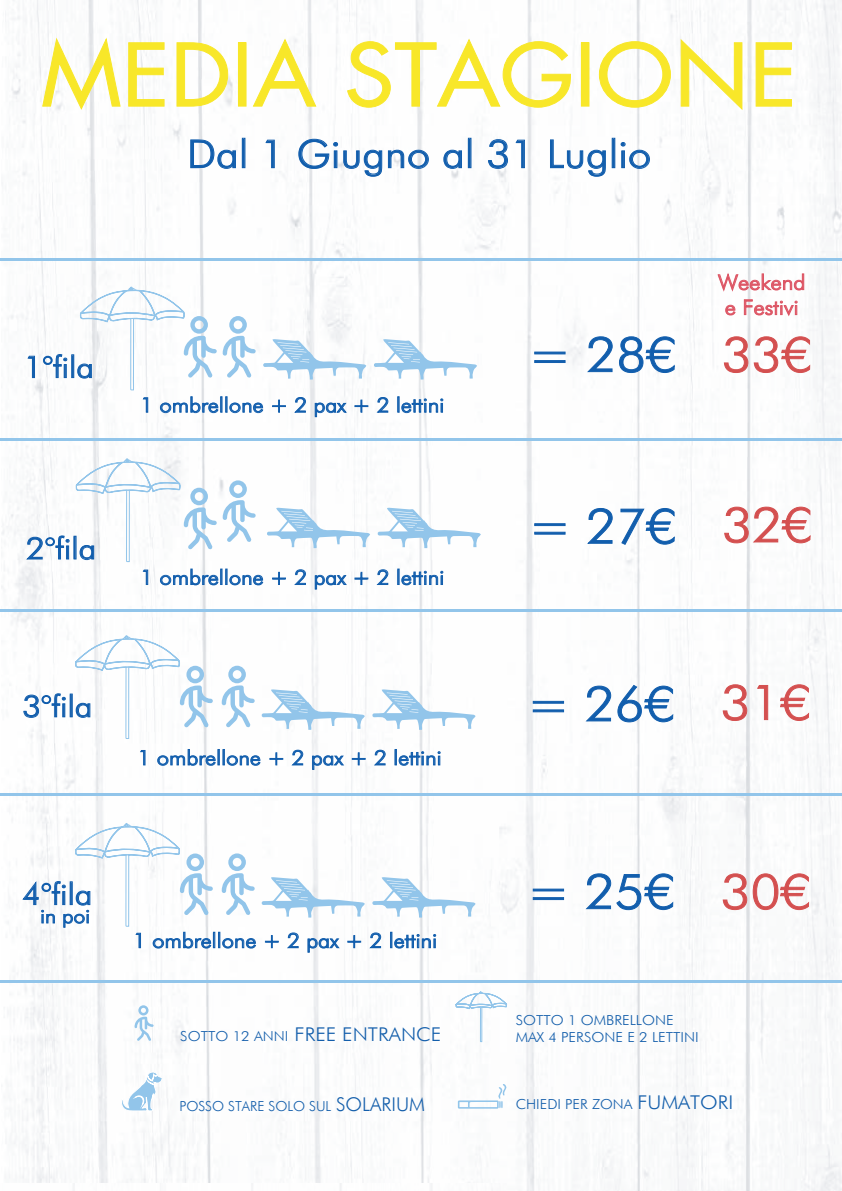
<style>
.page{position:relative;width:842px;height:1191px;background:#fff}
.page>*{position:absolute;margin:0;border:0;box-sizing:border-box;transform-origin:0 0}
.t1{font:84px "Futura Std";color:#f8e729;scale:1.08 1}
.t2{font:300 48.2px "Futura BT";color:#125ead;scale:1.08 1}
.t3{font:300 48.2px "Futura BT";color:#d45050;scale:1.08 1}
.t4{font:300 38.9px "Futura BT";color:#125ead;scale:1.08 1}
.t5{font:300 30.1px "Futura BT";color:#125ead;scale:1.08 1}
.t6{font:300 20.8px/25px "Futura BT";color:#dd5564;text-align:center;scale:1.08 1}
.t7{font:300 20.4px "Futura BT";color:#125ead;scale:1.08 1}
.t8{font:300 19.6px "Futura BT";color:#125ead;scale:1.08 1}
.t9{font:300 19px "Futura BT";color:#135eab;scale:1.08 1}
.t10{font:300 13.8px/16.5px "Futura BT";color:#135eab;scale:1.08 1}
.t11{font:300 13.8px "Futura BT";color:#135eab}
.t12{font:300 13.8px "Futura BT";color:#135eab;scale:1.06 1}
.s1{color:#d45050}
.s2{font-size:13.8px}
.s3{font-size:19px}
</style>
<div class="page">
<img style="left:2px;top:0;width:840px;height:1191px">
<svg style="left:267px;top:508px;width:103px;height:40px"></svg>
<svg style="left:378px;top:508px;width:103px;height:40px"></svg>
<svg style="left:374px;top:339px;width:103px;height:40px"></svg>
<svg style="left:262px;top:689px;width:103px;height:41px"></svg>
<svg style="left:372px;top:689px;width:104px;height:41px"></svg>
<svg style="left:27px;top:355px;width:9px;height:23px"></svg>
<svg style="left:43px;top:353px;width:25px;height:25px"></svg>
<div style="left:71px;top:354px;width:3px;height:24px;border:1px solid #125ead"></div>
<svg style="left:77px;top:286px;width:291px;height:131px"></svg>
<svg style="left:377px;top:397px;width:11px;height:15px"></svg>
<svg style="left:398px;top:397px;width:45px;height:16px"></svg>
<svg style="left:143px;top:570px;width:5px;height:15px"></svg>
<svg style="left:160px;top:569px;width:103px;height:16px"></svg>
<svg style="left:272px;top:572px;width:14px;height:13px"></svg>
<svg style="left:295px;top:569px;width:11px;height:16px"></svg>
<svg style="left:315px;top:575px;width:31px;height:14px"></svg>
<svg style="left:355px;top:572px;width:13px;height:13px"></svg>
<svg style="left:377px;top:569px;width:11px;height:16px"></svg>
<svg style="left:398px;top:569px;width:45px;height:16px"></svg>
<svg style="left:140px;top:750px;width:5px;height:15px"></svg>
<svg style="left:157px;top:749px;width:103px;height:16px"></svg>
<svg style="left:270px;top:752px;width:13px;height:13px"></svg>
<svg style="left:292px;top:750px;width:11px;height:15px"></svg>
<svg style="left:312px;top:755px;width:32px;height:14px"></svg>
<svg style="left:352px;top:752px;width:13px;height:13px"></svg>
<svg style="left:374px;top:750px;width:11px;height:15px"></svg>
<svg style="left:395px;top:749px;width:45px;height:16px"></svg>
<div style="left:534px;top:360px;width:32px;height:3px;border:1px solid #125ead"></div>
<svg style="left:586px;top:336px;width:89px;height:37px"></svg>
<svg style="left:717px;top:272px;width:87px;height:20px"></svg>
<svg style="left:725px;top:304px;width:11px;height:12px"></svg>
<svg style="left:744px;top:299px;width:54px;height:17px"></svg>
<svg style="left:223px;top:480px;width:33px;height:62px"></svg>
<svg style="left:25px;top:458px;width:192px;height:104px"></svg>
<div style="left:534px;top:523px;width:32px;height:3px;border:1px solid #125ead"></div>
<svg style="left:586px;top:507px;width:27px;height:37px"></svg>
<svg style="left:620px;top:507px;width:55px;height:38px"></svg>
<svg style="left:222px;top:665px;width:33px;height:62px"></svg>
<svg style="left:23px;top:692px;width:44px;height:26px"></svg>
<div style="left:70px;top:693px;width:3px;height:24px;border:1px solid #125ead"></div>
<svg style="left:74px;top:635px;width:139px;height:104px"></svg>
<div style="left:533px;top:701px;width:31px;height:2px;border:1px solid #125ead"></div>
<svg style="left:584px;top:684px;width:90px;height:39px"></svg>
<svg style="left:723px;top:336px;width:88px;height:37px"></svg>
<svg style="left:724px;top:506px;width:87px;height:38px"></svg>
<svg style="left:722px;top:684px;width:26px;height:37px"></svg>
<svg style="left:756px;top:684px;width:13px;height:36px"></svg>
<svg style="left:779px;top:684px;width:31px;height:37px"></svg>
<svg style="left:262px;top:877px;width:103px;height:40px"></svg>
<svg style="left:372px;top:877px;width:104px;height:40px"></svg>
<svg style="left:265px;top:935px;width:13px;height:13px"></svg>
<svg style="left:287px;top:932px;width:11px;height:16px"></svg>
<svg style="left:308px;top:938px;width:31px;height:14px"></svg>
<svg style="left:348px;top:935px;width:13px;height:13px"></svg>
<svg style="left:370px;top:932px;width:11px;height:16px"></svg>
<svg style="left:390px;top:932px;width:46px;height:16px"></svg>
<div style="left:533px;top:897px;width:31px;height:3px;border:1px solid #125ead"></div>
<svg style="left:584px;top:873px;width:90px;height:37px"></svg>
<svg style="left:722px;top:873px;width:88px;height:37px"></svg>
<hr style="left:0;top:439px;width:842px;height:2px;background:#92c5ea">
<hr style="left:0;top:258px;width:842px;height:3px;background:#92c5ea">
<hr style="left:0;top:609px;width:842px;height:2px;background:#92c5ea">
<hr style="left:0;top:793px;width:842px;height:3px;background:#92c5ea">
<hr style="left:0;top:980px;width:842px;height:3px;background:#92c5ea">
<svg style="left:21px;top:822px;width:235px;height:126px"></svg>
<svg style="left:42px;top:36px;width:79px;height:75px"></svg>
<svg style="left:128px;top:42px;width:37px;height:65px"></svg>
<svg style="left:176px;top:42px;width:53px;height:65px"></svg>
<div style="left:238px;top:42px;width:9px;height:65px;border:1px solid #f8e729"></div>
<svg style="left:252px;top:37px;width:65px;height:70px"></svg>
<svg style="left:346px;top:37px;width:225px;height:71px"></svg>
<div style="left:581px;top:42px;width:8px;height:65px;border:1px solid #f8e729"></div>
<svg style="left:598px;top:41px;width:73px;height:67px"></svg>
<svg style="left:680px;top:38px;width:63px;height:73px"></svg>
<svg style="left:755px;top:42px;width:37px;height:65px"></svg>
<svg style="left:190px;top:139px;width:46px;height:30px"></svg>
<div style="left:242px;top:138px;width:3px;height:30px;border:1px solid #125ead"></div>
<svg style="left:265px;top:139px;width:10px;height:30px"></svg>
<svg style="left:298px;top:138px;width:131px;height:39px"></svg>
<svg style="left:443px;top:149px;width:19px;height:20px"></svg>
<div style="left:468px;top:138px;width:3px;height:30px;border:1px solid #125ead"></div>
<svg style="left:487px;top:139px;width:21px;height:30px"></svg>
<svg style="left:515px;top:139px;width:10px;height:30px"></svg>
<svg style="left:549px;top:139px;width:57px;height:38px"></svg>
<svg style="left:620px;top:141px;width:30px;height:28px"></svg>
<svg style="left:135px;top:1005px;width:19px;height:36px"></svg>
<svg style="left:454px;top:990px;width:54px;height:52px"></svg>
<svg style="left:458px;top:1084px;width:48px;height:24px"></svg>
<svg style="left:121px;top:1071px;width:42px;height:40px"></svg>
<div style="left:0;top:1183px;width:506px;height:8px;background:#fff"></div>
<h1 class="t1" style="left:41px;top:22px;width:702px">MEDIA STAGIONE</h1>
<h3 class="t4" style="left:187px;top:130px;width:431px">Dal 1 Giugno al 31 Luglio</h3>
<h3 class="t5" style="left:24px;top:348px;width:66px">1°fila</h3>
<h3 class="t5" style="left:26px;top:530px;width:66px">2°fila</h3>
<p class="t7" style="left:140px;top:392px;width:283px">1 ombrellone + 2 pax + 2 lettini</p>
<p class="t7" style="left:140px;top:565px;width:283px">1 ombrellone + 2 pax + 2 lettini</p>
<h2 class="t2" style="left:528px;top:325px;width:138px">= 28€</h2>
<h2 class="t2" style="left:528px;top:497px;width:138px">= 27€</h2>
<h3 class="t5" style="left:22px;top:688px;width:66px">3°fila</h3>
<h2 class="t2" style="left:527px;top:674px;width:138px">= 26€</h2>
<p class="t7" style="left:138px;top:745px;width:283px">1 ombrellone + 2 pax + 2 lettini</p>
<p class="t6" style="left:718px;top:269px;width:83px">Weekend e Festivi</p>
<h2 class="t3" style="left:722px;top:325px;width:84px">33€</h2>
<h2 class="t3" style="left:722px;top:495px;width:84px">32€</h2>
<h2 class="t3" style="left:721px;top:673px;width:84px">31€</h2>
<h3 class="t5" style="left:22px;top:875px;width:66px">4°fila</h3>
<p class="t8" style="left:40px;top:904px;width:48px">in poi</p>
<p class="t7" style="left:133px;top:928px;width:283px">1 ombrellone + 2 pax + 2 lettini</p>
<h2 class="t2" style="left:527px;top:862px;width:264px">= 25€ <span class="s1">30€</span></h2>
<p class="t9" style="left:180px;top:1022px;width:243px"><span class="s2">SOTTO 12 ANNI</span> FREE ENTRANCE</p>
<p class="t10" style="left:516px;top:1011px;width:171px">SOTTO 1 OMBRELLONE<br>MAX 4 PERSONE E 2 LETTINI</p>
<p class="t11" style="left:179px;top:1097px;width:247px">POSSO STARE SOLO SUL <span class="s3">SOLARIUM</span></p>
<p class="t12" style="left:516px;top:1095px;width:207px">CHIEDI PER ZONA <span class="s3">FUMATORI</span></p>
</div>
